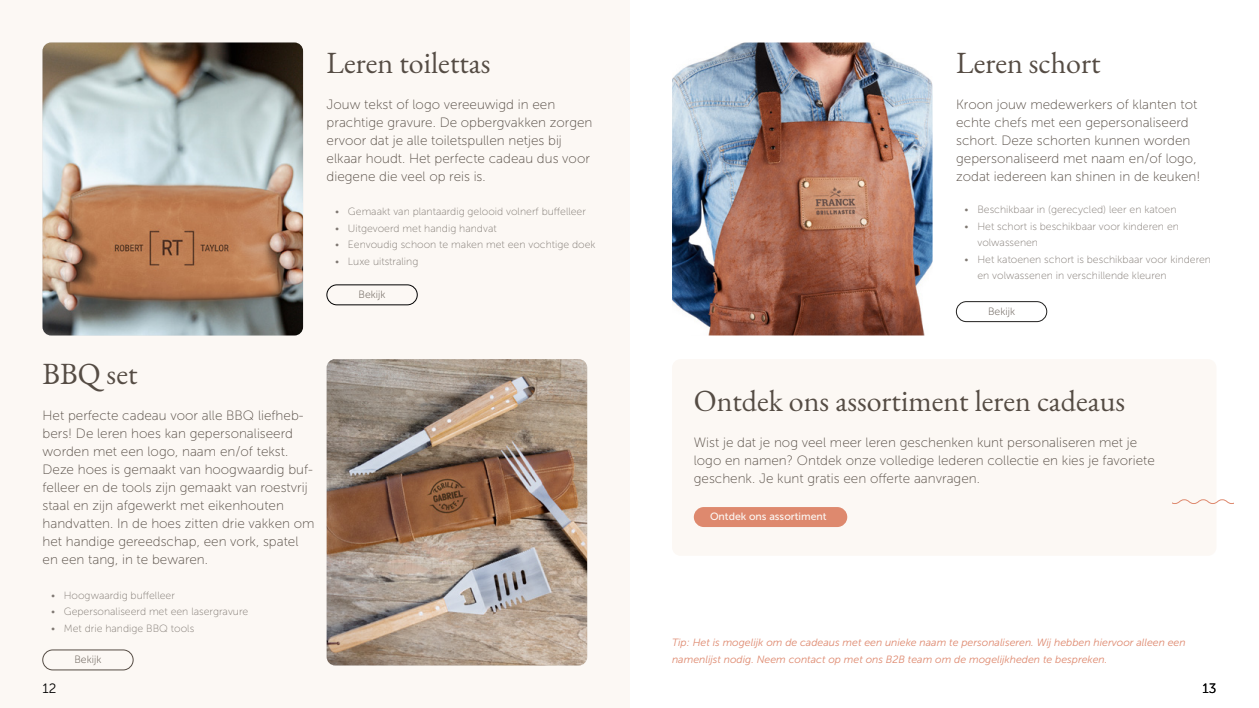
<style>
.page{position:relative;width:1259px;height:708px;background:#fff}
.page>*{position:absolute;margin:0;border:0;box-sizing:border-box;transform-origin:0 0}
.t1{font:30px "EB Garamond";color:#554c44}
.t2{font:13.5px/18px "Museo Sans 100";color:#554c44}
.t3{font:13.5px "Museo Sans 300";color:#000}
.t4{font:10.5px/16.5px "Museo Sans 100";color:#807973}
.t5{font:italic 10.5px/16.5px "Museo Sans 300";color:#de886e}
.t6{font:10.5px "Museo Sans 500";color:#fcf8f4}
.t7{font:10.5px "Museo Sans 100";color:#554c44}
</style>
<div class="page">
<div style="left:0;top:0;width:629px;height:708px;background:#fcf8f4"></div>
<img style="left:43px;top:43px;width:260px;height:292px">
<img style="left:672px;top:43px;width:260px;height:292px">
<img style="left:327px;top:359px;width:260px;height:306px">
<div style="left:43px;top:650px;width:90px;height:20px;border:1px solid #554c44;border-radius:10px"></div>
<div style="left:327px;top:285px;width:90px;height:20px;border:1px solid #000;border-radius:10px"></div>
<div style="left:956px;top:301px;width:91px;height:21px;border:1px solid #21201f;border-radius:10px"></div>
<div style="left:672px;top:359px;width:544px;height:197px;background:#fcf8f4;border-radius:9px"></div>
<div style="left:694px;top:507px;width:153px;height:20px;background:#de896e;border-radius:10px"></div>
<svg style="left:1172px;top:499px;width:61px;height:5px"></svg>
<h1 class="t1" style="left:327px;top:43px;width:165px">Leren toilettas</h1>
<p class="t2" style="left:327px;top:95px;width:267px">Jouw tekst of logo vereeuwigd in een prachtige gravure. De opbergvakken zorgen ervoor dat je alle toiletspullen netjes bij elkaar houdt. Het perfecte cadeau dus voor diegene die veel op reis is.</p>
<p class="t4" style="left:335px;top:203px;width:252px">• Gemaakt van plantaardig gelooid volnerf buffelleer</p>
<p class="t4" style="left:335px;top:220px;width:163px">• Uitgevoerd met handig handvat</p>
<p class="t4" style="left:335px;top:236px;width:262px">• Eenvoudig schoon te maken met een vochtige doek</p>
<p class="t4" style="left:335px;top:253px;width:85px">• Luxe uitstraling</p>
<p class="t7" style="left:358px;top:289px;width:28px">Bekijk</p>
<h1 class="t1" style="left:43px;top:355px;width:96px">BBQ set</h1>
<p class="t2" style="left:43px;top:407px;width:273px">Het perfecte cadeau voor alle BBQ liefheb&shy;bers! De leren hoes kan gepersonaliseerd worden met een logo, naam en/of tekst.<br>Deze hoes is gemaakt van hoogwaardig buf&shy;felleer en de tools zijn gemaakt van roestvrij staal en zijn afgewerkt met eikenhouten handvatten. In de hoes zitten drie vakken om het handige gereedschap, een vork, spatel en een tang, in te bewaren.</p>
<p class="t4" style="left:51px;top:587px;width:125px">• Hoogwaardig buffelleer</p>
<p class="t4" style="left:51px;top:603px;width:199px">• Gepersonaliseerd met een lasergravure</p>
<p class="t4" style="left:51px;top:620px;width:145px">• Met drie handige BBQ tools</p>
<p class="t7" style="left:74px;top:654px;width:28px">Bekijk</p>
<h1 class="t1" style="left:956px;top:43px;width:146px">Leren schort</h1>
<p class="t2" style="left:956px;top:95px;width:246px">Kroon jouw medewerkers of klanten tot echte chefs met een gepersonaliseerd schort. Deze schorten kunnen worden gepersonaliseerd met naam en/of logo, zodat iedereen kan shinen in de keuken!</p>
<p class="t4" style="left:964px;top:202px;width:213px">• Beschikbaar in (gerecycled) leer en katoen</p>
<p class="t4" style="left:977px;top:218px;width:203px;text-indent:-13px">• Het schort is beschikbaar voor kinderen en volwassenen</p>
<p class="t4" style="left:977px;top:251px;width:235px;text-indent:-13px">• Het katoenen schort is beschikbaar voor kinderen en volwassenen in verschillende kleuren</p>
<p class="t7" style="left:988px;top:306px;width:28px">Bekijk</p>
<h1 class="t1" style="left:694px;top:381px;width:433px">Ontdek ons assortiment leren cadeaus</h1>
<p class="t2" style="left:694px;top:433px;width:463px">Wist je dat je nog veel meer leren geschenken kunt personaliseren met je logo en namen? Ontdek onze volledige lederen collectie en kies je favoriete geschenk. Je kunt gratis een offerte aanvragen.</p>
<p class="t6" style="left:710px;top:511px;width:118px">Ontdek ons assortiment</p>
<p class="t5" style="left:672px;top:635px;width:515px">Tip: Het is mogelijk om de cadeaus met een unieke naam te personaliseren. Wij hebben hiervoor alleen een namenlijst nodig. Neem contact op met ons B2B team om de mogelijkheden te bespreken.</p>
<p class="t3" style="left:43px;top:681px;width:15px">12</p>
<p class="t3" style="left:1202px;top:681px;width:15px">13</p>
</div>
